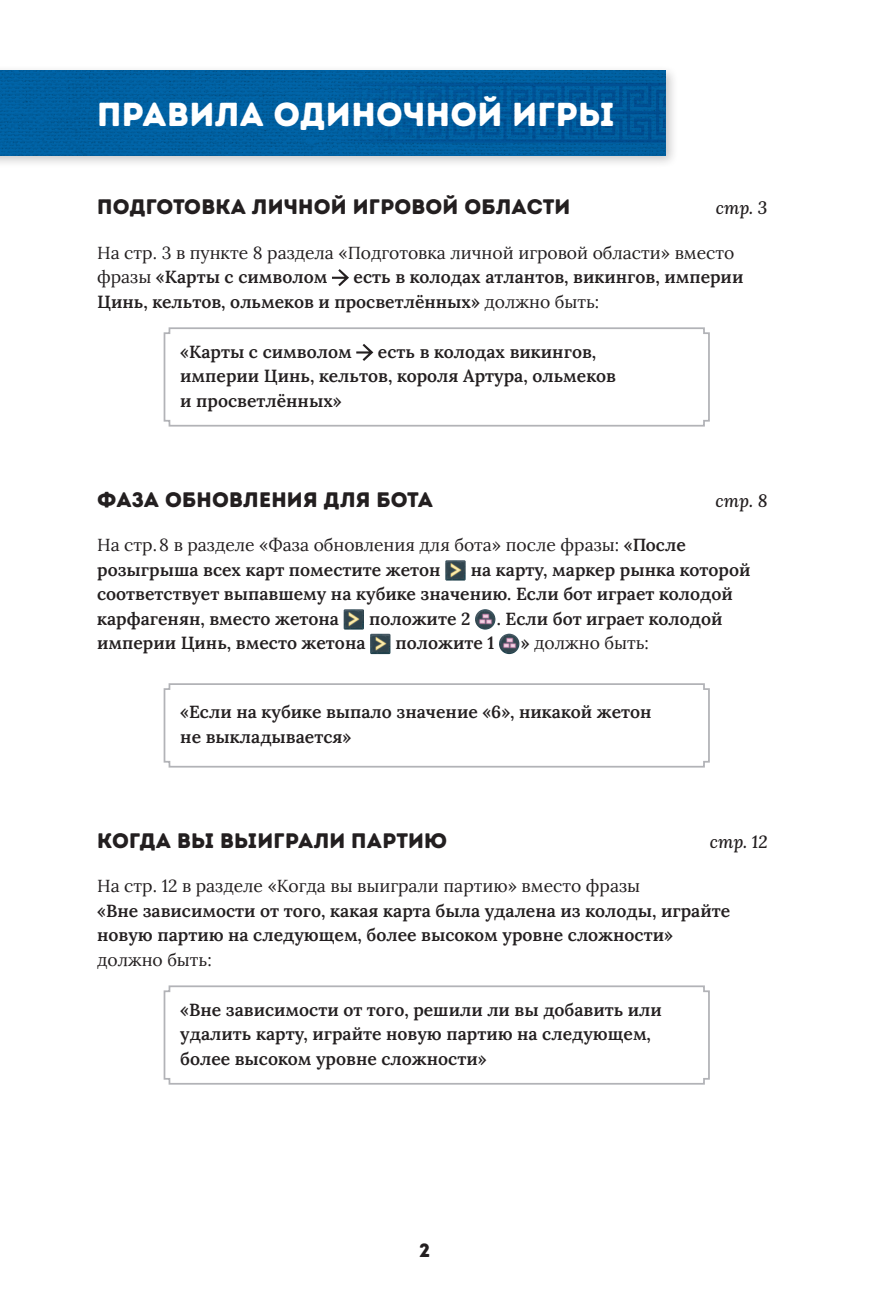
<style>
.page{position:relative;width:869px;height:1290px;background:#fff}
.page>*{position:absolute;margin:0;border:0;box-sizing:border-box;transform-origin:0 0}
.t1{font:33.25px "Intro Rust Base";letter-spacing:.01em;color:#fff}
.t2{font:21px "Intro Rust Base";letter-spacing:.01em;color:#231f20}
.t3{font:19.25px "Intro Rust Base";color:#231f20}
.t4{font:600 17.5px/24.5px "Lora";color:#231f20}
.t5{font:17.5px/24.5px "Lora";color:#231f20}
.t6{font:italic 500 17.5px "Lora";color:#231f20}
.s1{font-weight:600}
.s2{font-weight:400}
</style>
<div class="page">
<div style="left:0;top:64px;width:678px;height:105px;background:#231f20;opacity:.25"></div>
<svg style="left:0;top:70px;width:665px;height:85px;fill:#0060a1"></svg>
<svg style="left:329px;top:83px;width:336px;height:60px"></svg>
<svg style="left:332px;top:269px;width:17px;height:17px"></svg>
<svg style="left:163px;top:327px;width:547px;height:100px"></svg>
<img style="left:445px;top:560px;width:20px;height:20px">
<img style="left:343px;top:609px;width:21px;height:20px">
<img style="left:475px;top:609px;width:20px;height:20px;border-radius:10px">
<img style="left:370px;top:634px;width:20px;height:20px">
<img style="left:498px;top:634px;width:21px;height:20px;border-radius:10px">
<svg style="left:163px;top:683px;width:547px;height:85px"></svg>
<svg style="left:163px;top:985px;width:547px;height:100px"></svg>
<h1 class="t1" style="left:97px;top:93px;width:519px">правила одиночной игры</h1>
<p class="t2" style="left:97px;top:193px;width:474px">ПОДГОТОВКА ЛИЧНОЙ ИГРОВОЙ ОБЛАСТИ</p>
<p class="t6" style="left:715px;top:196px;width:53px">стр. 3</p>
<p class="t5" style="left:97px;top:239px;width:638px">На стр. 3 в пункте 8 раздела «Подготовка личной игровой области» вместо фразы <span class="s1">«Карты с символом</span></p>
<p class="t4" style="left:97px;top:263px;width:647px;text-indent:256px">есть в колодах атлантов, викингов, империи<br>Цинь, кельтов, ольмеков и просветлённых» <span class="s2">должно быть:</span></p>
<p class="t4" style="left:180px;top:338px;width:173px">«Карты с символом</p>
<p class="t4" style="left:180px;top:338px;width:437px;text-indent:197px">есть в колодах викингов, империи Цинь, кельтов, короля Артура, ольмеков и просветлённых»</p>
<p class="t2" style="left:97px;top:486px;width:337px">ФАЗА ОБНОВЛЕНИЯ ДЛЯ БОТА</p>
<p class="t6" style="left:715px;top:488px;width:53px">стр. 8</p>
<p class="t5" style="left:97px;top:531px;width:590px">На стр.8 в разделе «Фаза обновления для бота» после фразы: <span class="s1">«После розыгрыша всех карт поместите жетон</span></p>
<p class="t4" style="left:97px;top:556px;width:654px;text-indent:373px">на карту, маркер рынка которой соответствует выпавшему на кубике значению. Если бот играет колодой карфагенян, вместо жетона</p>
<p class="t4" style="left:369px;top:605px;width:103px">положите 2</p>
<p class="t4" style="left:496px;top:605px;width:227px">. Если бот играет колодой</p>
<p class="t4" style="left:97px;top:629px;width:270px">империи Цинь, вместо жетона</p>
<p class="t4" style="left:395px;top:629px;width:100px">положите 1</p>
<p class="t5" style="left:520px;top:629px;width:130px"><span class="s1">»</span> должно быть:</p>
<p class="t4" style="left:180px;top:698px;width:472px">«Если на кубике выпало значение «6», никакой жетон не выкладывается»</p>
<p class="t2" style="left:97px;top:827px;width:351px">КОГДА ВЫ ВЫИГРАЛИ ПАРТИЮ</p>
<p class="t6" style="left:709px;top:829px;width:59px">стр. 12</p>
<p class="t5" style="left:97px;top:872px;width:544px">На стр. 12 в разделе «Когда вы выиграли партию» вместо фразы</p>
<p class="t4" style="left:97px;top:896px;width:634px">«Вне зависимости от того, какая карта была удалена из колоды, играйте новую партию на следующем, более высоком уровне сложности»</p>
<p class="t5" style="left:97px;top:946px;width:116px">должно быть:</p>
<p class="t4" style="left:180px;top:996px;width:483px">«Вне зависимости от того, решили ли вы добавить или удалить карту, играйте новую партию на следующем, более высоком уровне сложности»</p>
<p class="t3" style="left:419px;top:1238px;width:13px">2</p>
</div>
